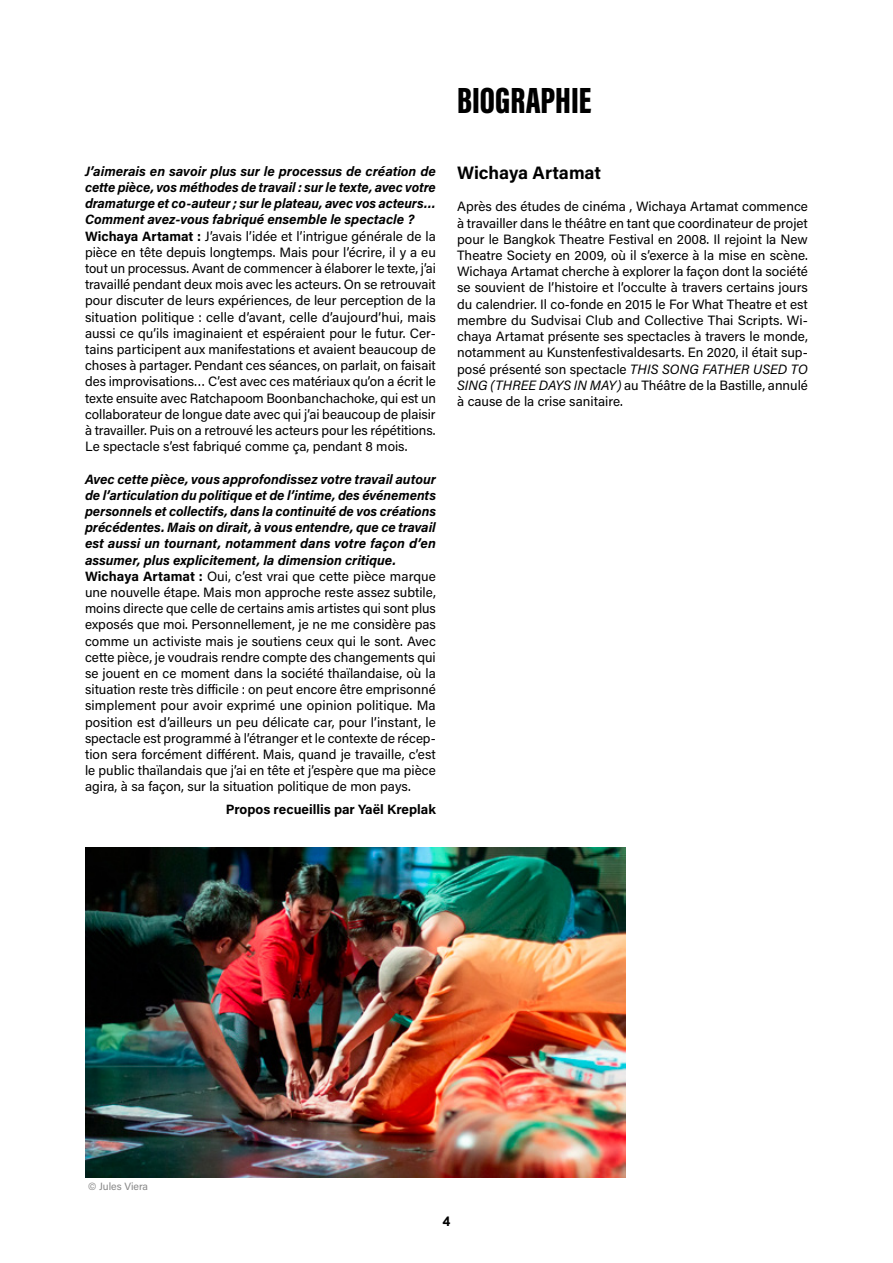
<style>
.page{position:relative;width:893px;height:1263px;background:#fff}
.page>*{position:absolute;margin:0;border:0;box-sizing:border-box;transform-origin:0 0}
.t1{font:900 37.5px "Acumin Pro Extra Cond";color:#000}
.t2{font:700 18px "Acumin Pro";letter-spacing:-.005em;color:#000}
.t3{font:13.5px/16.2px "Acumin Pro";color:#000}
.t4{font:700 13.5px "Acumin Pro";color:#000}
.t5{font:700 13.5px "Gotham Narrow";color:#000}
.t6{font:10.5px "Acumin Pro";color:#878787}
.s1{font-weight:700;font-style:italic}
.s2{font-weight:700}
.s3{font-style:italic}
</style>
<div class="page">
<img style="left:85px;top:848px;width:540px;height:330px">
<h1 class="t1" style="left:457px;top:77px;width:136px">BIOGRAPHIE</h1>
<p class="t3" style="left:85px;top:162px;width:352px"><span class="s1">J’aimerais en savoir plus sur le processus de création de cette pièce, vos méthodes de travail : sur le texte, avec votre dramaturge et co-auteur ; sur le plateau, avec vos acteurs… Comment avez-vous fabriqué ensemble le spectacle ?<br></span><span class="s2">Wichaya Artamat :</span> J’avais l’idée et l’intrigue générale de la pièce en tête depuis longtemps. Mais pour l’écrire, il y a eu tout un processus. Avant de commencer à élaborer le texte, j’ai travaillé pendant deux mois avec les acteurs. On se retrouvait pour discuter de leurs expériences, de leur perception de la situation politique : celle d’avant, celle d’aujourd’hui, mais aussi ce qu’ils imaginaient et espéraient pour le futur. Cer&shy;tains participent aux manifestations et avaient beaucoup de choses à partager. Pendant ces séances, on parlait, on faisait des improvisations… C’est avec ces matériaux qu’on a écrit le texte ensuite avec Ratchapoom Boonbanchachoke, qui est un collaborateur de longue date avec qui j’ai beaucoup de plaisir à travailler. Puis on a retrouvé les acteurs pour les répétitions.<br>Le spectacle s’est fabriqué comme ça, pendant 8 mois.</p>
<p class="t3" style="left:85px;top:470px;width:352px"><span class="s1">Avec cette pièce, vous approfondissez votre travail autour de l’articulation du politique et de l’intime, des événements personnels et collectifs, dans la continuité de vos créations précédentes. Mais on dirait, à vous entendre, que ce travail est aussi un tournant, notamment dans votre façon d’en assumer, plus explicitement, la dimension critique.<br></span><span class="s2">Wichaya Artamat :</span> Oui, c’est vrai que cette pièce marque une nouvelle étape. Mais mon approche reste assez subtile, moins directe que celle de certains amis artistes qui sont plus exposés que moi. Personnellement, je ne me considère pas comme un activiste mais je soutiens ceux qui le sont. Avec cette pièce, je voudrais rendre compte des changements qui se jouent en ce moment dans la société thaïlandaise, où la situation reste très difficile : on peut encore être emprisonné simplement pour avoir exprimé une opinion politique. Ma position est d’ailleurs un peu délicate car, pour l’instant, le spectacle est programmé à l’étranger et le contexte de récep&shy;tion sera forcément différent. Mais, quand je travaille, c’est le public thaïlandais que j’ai en tête et j’espère que ma pièce agira, à sa façon, sur la situation politique de mon pays.</p>
<p class="t4" style="left:226px;top:800px;width:212px">Propos recueillis par Yaël Kreplak</p>
<h2 class="t2" style="left:457px;top:160px;width:145px">Wichaya Artamat</h2>
<p class="t3" style="left:457px;top:198px;width:352px;text-align:justify">Après des études de cinéma , Wichaya Artamat commence à travailler dans le théâtre en tant que coordinateur de projet pour le Bangkok Theatre Festival en 2008. Il rejoint la New Theatre Society en 2009, où il s’exerce à la mise en scène.<br>Wichaya Artamat cherche à explorer la façon dont la société se souvient de l’histoire et l’occulte à travers certains jours du calendrier. Il co-fonde en 2015 le For What Theatre et est membre du Sudvisai Club and Collective Thai Scripts. Wi&shy;chaya Artamat présente ses spectacles à travers le monde, notamment au Kunstenfestivaldesarts. En 2020, il était sup&shy;posé présenté son spectacle <span class="s3">THIS SONG FATHER USED TO SING (THREE DAYS IN MAY)</span> au Théâtre de la Bastille, annulé à cause de la crise sanitaire.</p>
<p class="t6" style="left:88px;top:1179px;width:61px">© Jules Viera</p>
<p class="t5" style="left:442px;top:1212px;width:10px">4</p>
</div>
